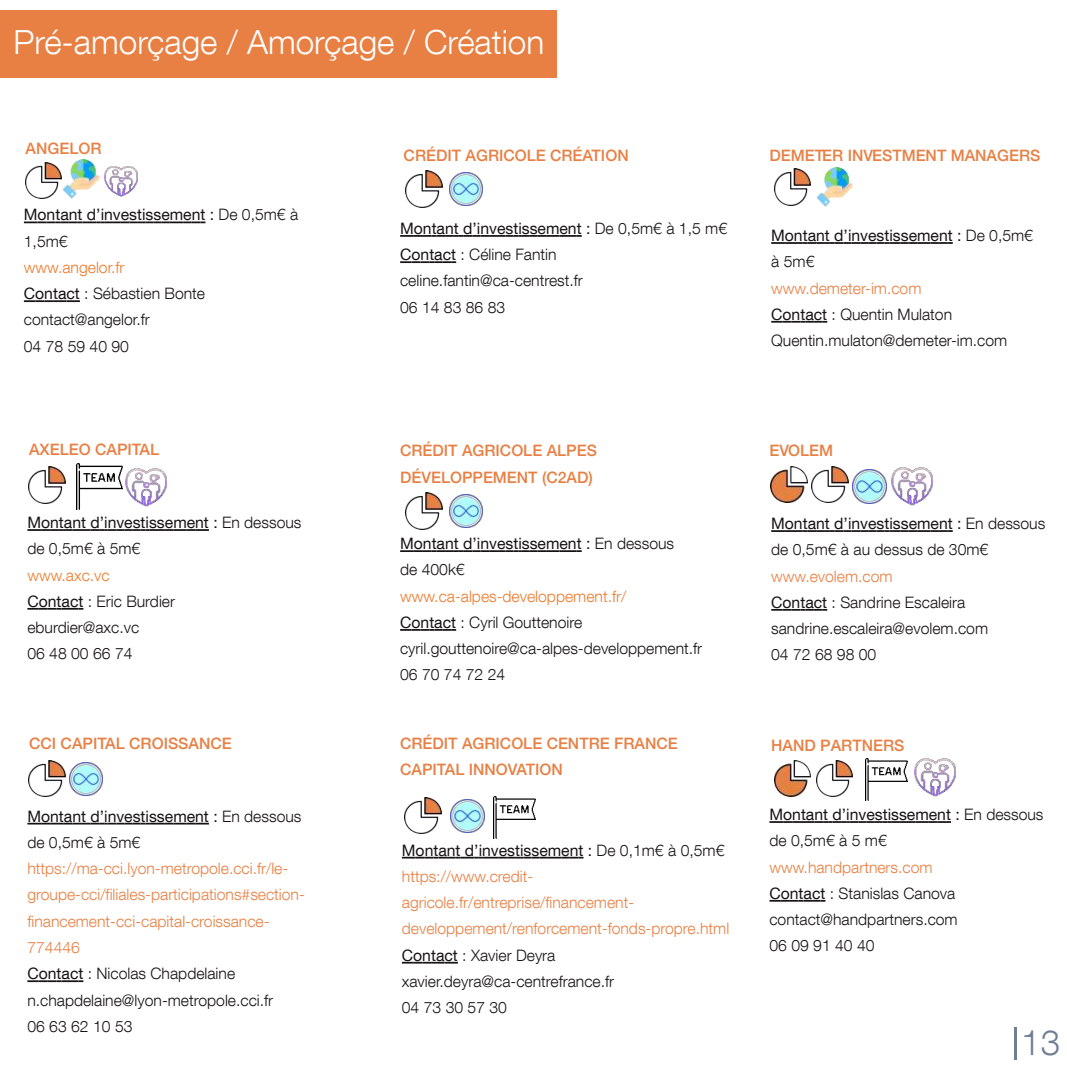
<style>
.page{position:relative;width:1067px;height:1067px;background:#fff}
.page>*{position:absolute;margin:0;border:0;box-sizing:border-box;transform-origin:0 0}
.t1{font:300 35px "Helvetica Neue";color:#707e94}
.t2{font:300 33.25px "Helvetica Neue";color:#fff}
.t3{font:300 15.75px/26.2px "Helvetica Neue";color:#161413}
.t4{font:300 15.75px/26.2px "Helvetica Neue";color:#e88044}
.t5{font:15.75px/26.2px "Helvetica Neue";color:#161413}
.t6{font:500 15.75px/26.2px "Helvetica Neue";color:#e88044}
.s1{font-weight:300}
.s2{color:#ed7c30}
.s3{font-weight:400}
.s4{font-weight:400;color:#161413}
.s5{color:#161413}
.s6{color:#e88044}
</style>
<div class="page">
<div style="left:0;top:10px;width:557px;height:68px;background:#e88044"></div>
<svg style="left:27px;top:529px;width:182px;height:2px"></svg>
<svg style="left:27px;top:608px;width:56px;height:1px"></svg>
<img style="left:76px;top:464px;width:46px;height:45px">
<img style="left:125px;top:468px;width:41px;height:39px">
<img style="left:29px;top:466px;width:36px;height:37px">
<svg style="left:24px;top:221px;width:181px;height:2px"></svg>
<svg style="left:24px;top:300px;width:56px;height:2px"></svg>
<img style="left:62px;top:160px;width:38px;height:38px">
<img style="left:104px;top:166px;width:33px;height:31px">
<img style="left:25px;top:162px;width:37px;height:37px">
<img style="left:406px;top:493px;width:36px;height:36px">
<svg style="left:400px;top:550px;width:181px;height:2px"></svg>
<svg style="left:400px;top:629px;width:56px;height:2px"></svg>
<img style="left:449px;top:494px;width:33px;height:34px">
<svg style="left:400px;top:235px;width:181px;height:2px"></svg>
<svg style="left:400px;top:261px;width:56px;height:2px"></svg>
<img style="left:449px;top:172px;width:34px;height:34px">
<img style="left:406px;top:171px;width:36px;height:36px">
<img style="left:865px;top:758px;width:42px;height:42px">
<svg style="left:769px;top:821px;width:182px;height:2px"></svg>
<svg style="left:769px;top:900px;width:56px;height:1px"></svg>
<img style="left:914px;top:758px;width:41px;height:39px">
<img style="left:774px;top:760px;width:36px;height:37px">
<img style="left:816px;top:760px;width:36px;height:37px">
<svg style="left:771px;top:530px;width:181px;height:2px"></svg>
<svg style="left:771px;top:609px;width:56px;height:1px"></svg>
<img style="left:852px;top:469px;width:34px;height:34px">
<img style="left:891px;top:467px;width:41px;height:39px">
<img style="left:770px;top:466px;width:37px;height:37px">
<img style="left:811px;top:466px;width:37px;height:37px">
<img style="left:405px;top:797px;width:36px;height:37px">
<svg style="left:402px;top:856px;width:181px;height:2px"></svg>
<svg style="left:402px;top:961px;width:56px;height:2px"></svg>
<img style="left:451px;top:799px;width:33px;height:33px">
<img style="left:494px;top:796px;width:42px;height:42px">
<hr style="left:1014px;top:1027px;width:2px;height:33px;background:#707e94">
<svg style="left:27px;top:822px;width:182px;height:2px"></svg>
<svg style="left:27px;top:980px;width:56px;height:2px"></svg>
<img style="left:29px;top:760px;width:36px;height:36px">
<img style="left:69px;top:762px;width:34px;height:33px">
<img style="left:774px;top:169px;width:37px;height:36px">
<img style="left:816px;top:167px;width:37px;height:39px">
<svg style="left:771px;top:242px;width:181px;height:2px"></svg>
<svg style="left:771px;top:321px;width:56px;height:2px"></svg>
<h2 class="t2" style="left:14px;top:20px;width:532px">Pré-amorçage / Amorçage / Création</h2>
<p class="t6" style="left:26px;top:135px;width:77px">ANGELOR</p>
<p class="t5" style="left:24px;top:201px;width:276px">Montant d’investissement : <span class="s1">De 0,5m€ à<br>1,5m€</span></p>
<p class="t3" style="left:24px;top:254px;width:183px"><span class="s2">www.angelor.fr<br></span><span class="s3">Contact</span> : Sébastien Bonte contact@angelor.fr<br>04 78 59 40 90</p>
<p class="t6" style="left:29px;top:436px;width:132px">AXELEO CAPITAL</p>
<p class="t5" style="left:27px;top:509px;width:275px">Montant d’investissement : <span class="s1">En dessous de 0,5m€ à 5m€</span></p>
<p class="t3" style="left:27px;top:561px;width:149px"><span class="s2">www.axc.vc<br></span><span class="s3">Contact</span> : Eric Burdier eburdier@axc.vc<br>06 48 00 66 74</p>
<p class="t6" style="left:29px;top:730px;width:204px">CCI CAPITAL CROISSANCE</p>
<p class="t5" style="left:27px;top:802px;width:275px">Montant d’investissement : <span class="s1">En dessous de 0,5m€ à 5m€</span></p>
<p class="t4" style="left:27px;top:855px;width:279px">https://ma-cci.lyon-metropole.cci.fr/le&shy;groupe-cci/filiales-participations#section&shy;financement-cci-capital-croissance-<br>774446<br><span class="s4">Contact</span> <span class="s5">: Nicolas Chapdelaine n.chapdelaine@lyon-metropole.cci.fr<br>06 63 62 10 53</span></p>
<p class="t6" style="left:403px;top:142px;width:226px">CRÉDIT AGRICOLE CRÉATION</p>
<p class="t3" style="left:400px;top:215px;width:328px"><span class="s3">Montant d’investissement :</span> De 0,5m€ à 1,5 m€<br><span class="s3">Contact</span> : Céline Fantin celine.fantin@ca-centrest.fr<br>06 14 83 86 83</p>
<p class="t6" style="left:400px;top:437px;width:198px">CRÉDIT AGRICOLE ALPES<br>DÉVELOPPEMENT (C2AD)</p>
<p class="t5" style="left:400px;top:530px;width:275px">Montant d’investissement : <span class="s1">En dessous de 400k€</span></p>
<p class="t3" style="left:400px;top:582px;width:304px"><span class="s2">www.ca-alpes-developpement.fr/<br></span><span class="s3">Contact</span> : Cyril Gouttenoire cyril.gouttenoire@ca-alpes-developpement.fr<br>06 70 74 72 24</p>
<p class="t6" style="left:400px;top:730px;width:279px">CRÉDIT AGRICOLE CENTRE FRANCE<br>CAPITAL INNOVATION</p>
<p class="t4" style="left:402px;top:836px;width:329px"><span class="s4">Montant d’investissement :</span> <span class="s5">De 0,1m€ à 0,5m€ </span>https://www.credit&shy;agricole.fr/entreprise/financement&shy;developpement/renforcement-fonds-propre.html<br><span class="s4">Contact</span> <span class="s5">: Xavier Deyra xavier.deyra@ca-centrefrance.fr<br>04 73 30 57 30</span></p>
<p class="t6" style="left:769px;top:141px;width:272px">DEMETER INVESTMENT MANAGERS</p>
<p class="t5" style="left:771px;top:222px;width:263px">Montant d’investissement : <span class="s1">De 0,5m€ à 5m€</span></p>
<p class="t3" style="left:771px;top:274px;width:238px"><span class="s6">www.demeter-im.com<br></span><span class="s3">Contact</span> : Quentin Mulaton<br>Quentin.mulaton@demeter-im.com</p>
<p class="t6" style="left:769px;top:437px;width:65px">EVOLEM</p>
<p class="t3" style="left:771px;top:510px;width:275px"><span class="s3">Montant d’investissement :</span> En dessous de 0,5m€ à au dessus de 30m€</p>
<p class="t3" style="left:771px;top:562px;width:218px"><span class="s6">www.evolem.com<br></span><span class="s3">Contact</span> : Sandrine Escaleira sandrine.escaleira@evolem.com<br>04 72 68 98 00</p>
<p class="t6" style="left:771px;top:732px;width:135px">HAND PARTNERS</p>
<p class="t5" style="left:769px;top:801px;width:275px">Montant d’investissement : <span class="s1">En dessous de 0,5m€ à 5 m€</span></p>
<p class="t3" style="left:769px;top:853px;width:190px"><span class="s6">www.handpartners.com<br></span><span class="s3">Contact</span> : Stanislas Canova contact@handpartners.com<br>06 09 91 40 40</p>
<h1 class="t1" style="left:1021px;top:1018px;width:40px">13</h1>
</div>
